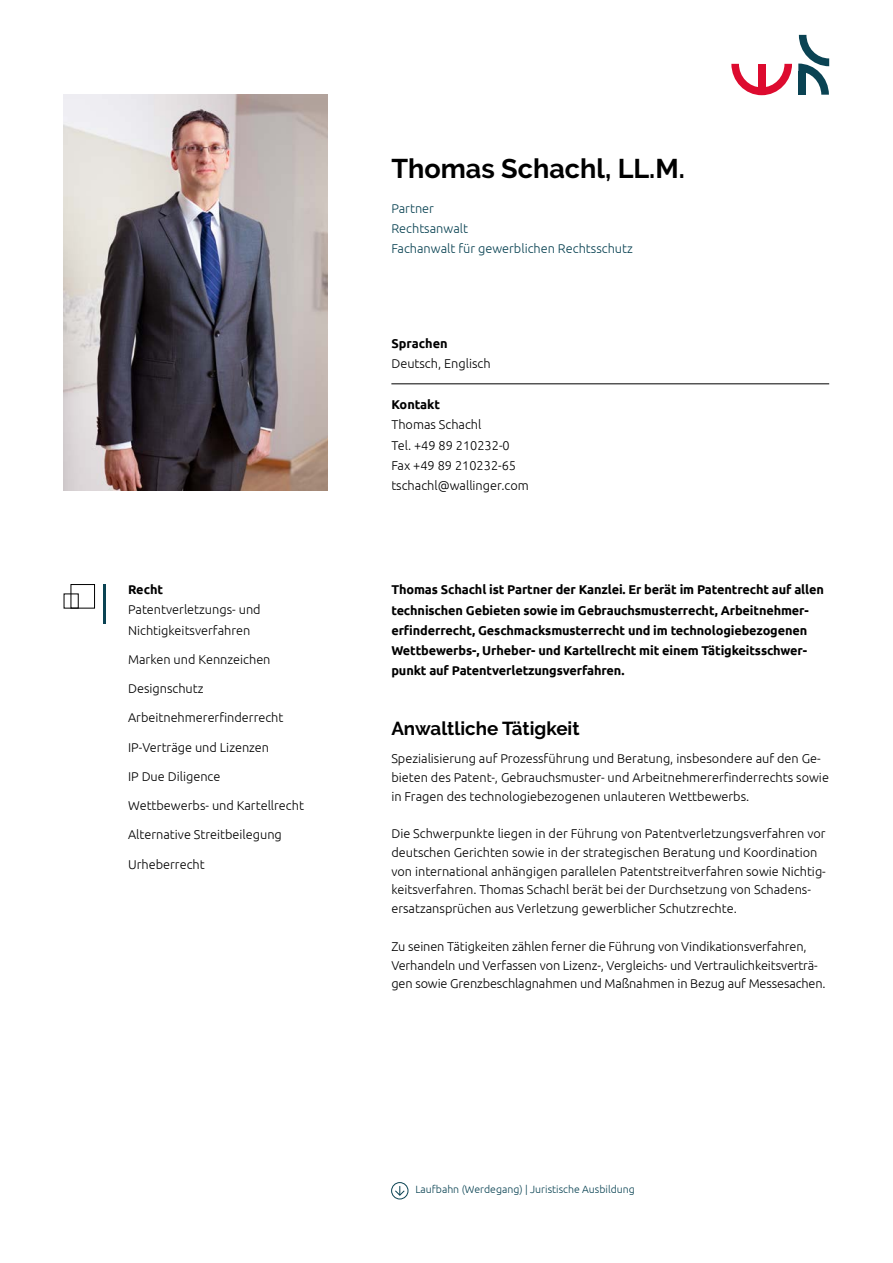
<style>
.page{position:relative;width:893px;height:1263px;background:#fff}
.page>*{position:absolute;margin:0;border:0;box-sizing:border-box;transform-origin:0 0}
.t1{font:700 27px "Raleway";color:#000}
.t2{font:700 18.75px "Raleway";color:#000}
.t3{font:300 12.75px/18.8px "Ubuntu";color:#000}
.t4{font:700 12.75px/20.2px "Ubuntu";letter-spacing:-.01em;color:#000}
.t5{font:300 12.75px/20.2px "Ubuntu";color:#0a4353}
.t6{font:300 10.5px "Ubuntu";color:#0a4353}
</style>
<div class="page">
<hr style="left:391px;top:383px;width:438px;height:1px;background:#000">
<svg style="left:731px;top:64px;width:61px;height:31px"></svg>
<div style="left:758px;top:64px;width:8px;height:31px;background:#dd0b2f"></div>
<svg style="left:798px;top:35px;width:31px;height:60px"></svg>
<div style="left:391px;top:1182px;width:17px;height:17px;border:1px solid #0a4353;border-radius:50%"></div>
<svg style="left:395px;top:1186px;width:10px;height:10px"></svg>
<img style="left:64px;top:95px;width:263px;height:395px">
<div style="left:71px;top:584px;width:24px;height:24px;border:1px solid #000"></div>
<hr style="left:103px;top:584px;width:3px;height:40px;background:#0a4353">
<p class="t4" style="left:128px;top:579px;width:37px">Recht</p>
<p class="t3" style="left:128px;top:599px;width:134px;line-height:20.2px">Patentverletzungs- und<br>Nichtigkeitsverfahren</p>
<p class="t3" style="left:128px;top:650px;width:144px">Marken und Kennzeichen</p>
<p class="t3" style="left:128px;top:679px;width:77px">Designschutz</p>
<p class="t3" style="left:128px;top:708px;width:157px">Arbeitnehmererfinderrecht</p>
<p class="t3" style="left:128px;top:737px;width:143px">IP-Verträge und Lizenzen</p>
<p class="t3" style="left:128px;top:767px;width:94px">IP Due Diligence</p>
<p class="t3" style="left:128px;top:796px;width:177px">Wettbewerbs- und Kartellrecht</p>
<p class="t3" style="left:128px;top:825px;width:155px">Alternative Streitbeilegung</p>
<p class="t3" style="left:128px;top:854px;width:78px">Urheberrecht</p>
<h1 class="t1" style="left:391px;top:153px;width:295px">Thomas Schachl, LL.M.</h1>
<p class="t5" style="left:391px;top:198px;width:243px">Partner<br>Rechtsanwalt<br>Fachanwalt für gewerblichen Rechtsschutz</p>
<p class="t4" style="left:391px;top:333px;width:58px">Sprachen</p>
<p class="t3" style="left:391px;top:354px;width:101px">Deutsch, Englisch</p>
<p class="t4" style="left:391px;top:394px;width:50px">Kontakt</p>
<p class="t3" style="left:391px;top:414px;width:139px;line-height:20.2px">Thomas Schachl<br>Tel. +49 89 210232-0<br>Fax +49 89 210232-65 tschachl@wallinger.com</p>
<p class="t4" style="left:391px;top:579px;width:434px">Thomas Schachl ist Partner der Kanzlei. Er berät im Patentrecht auf allen technischen Gebieten sowie im Gebrauchsmusterrecht, Arbeitnehmer&shy;erfinderrecht, Geschmacksmusterrecht und im technologiebezogenen Wettbewerbs-, Urheber- und Kartellrecht mit einem Tätigkeitsschwer&shy;punkt auf Patentverletzungsverfahren.</p>
<h2 class="t2" style="left:391px;top:718px;width:190px">Anwaltliche Tätigkeit</h2>
<p class="t3" style="left:391px;top:749px;width:439px">Spezialisierung auf Prozessführung und Beratung, insbesondere auf den Ge&shy;bieten des Patent-, Gebrauchsmuster- und Arbeitnehmererfinderrechts sowie in Fragen des technologiebezogenen unlauteren Wettbewerbs.</p>
<p class="t3" style="left:391px;top:824px;width:436px">Die Schwerpunkte liegen in der Führung von Patentverletzungsverfahren vor deutschen Gerichten sowie in der strategischen Beratung und Koordination von international anhängigen parallelen Patentstreitverfahren sowie Nichtig&shy;keitsverfahren. Thomas Schachl berät bei der Durchsetzung von Schadens&shy;ersatzansprüchen aus Verletzung gewerblicher Schutzrechte.</p>
<p class="t3" style="left:391px;top:936px;width:436px">Zu seinen Tätigkeiten zählen ferner die Führung von Vindikationsverfahren,<br>Verhandeln und Verfassen von Lizenz-, Vergleichs- und Vertraulichkeitsverträ&shy;gen sowie Grenzbeschlagnahmen und Maßnahmen in Bezug auf Messesachen.</p>
<p class="t6" style="left:415px;top:1183px;width:221px">Laufbahn (Werdegang) | Juristische Ausbildung</p>
</div>
